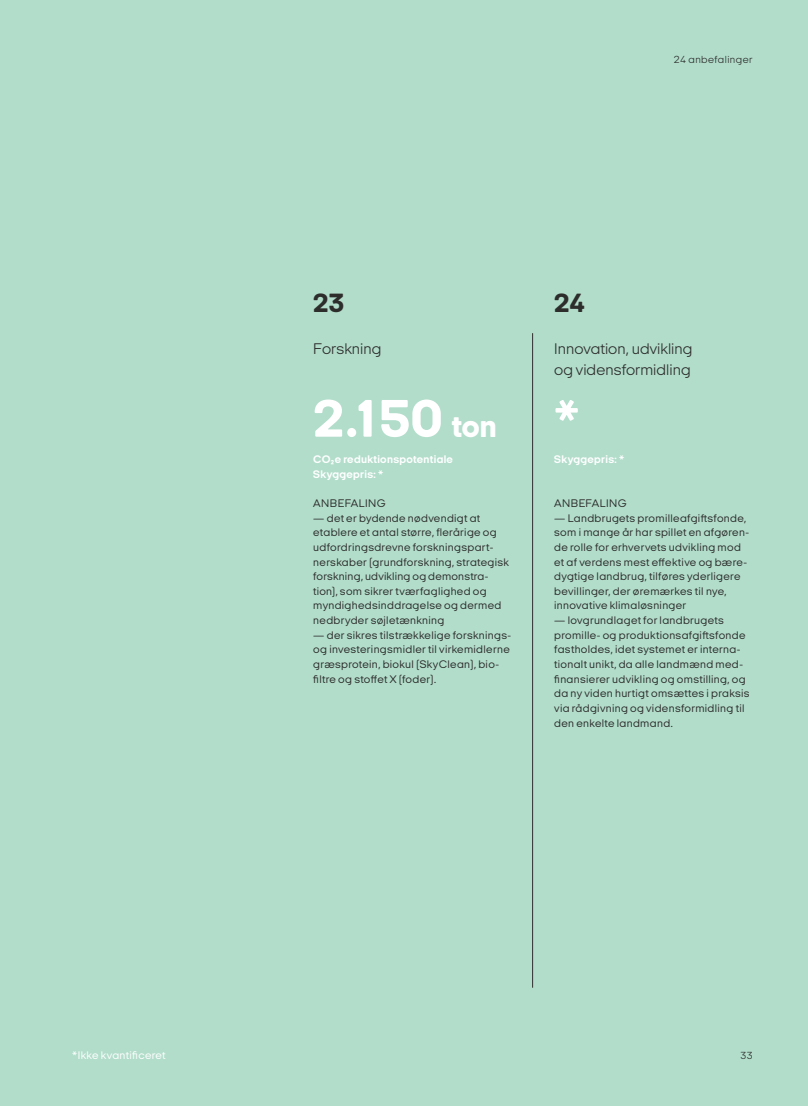
<style>
.page{position:relative;width:808px;height:1106px;background:#b2ddcb}
.page>*{position:absolute;margin:0;border:0;box-sizing:border-box;transform-origin:0 0}
.t1{font:800 54px "Italian Plate No 1 Expanded";color:#fff}
.t2{font:800 27px "Italian Plate No 1 Expanded";color:#2d2d2c}
.t3{font:300 15.75px/21px "Italian Plate No 1 Expanded";color:#2d2d2c}
.t4{font:11.25px/14.7px "Italian Plate No 1 Expanded";letter-spacing:.025em;color:#2d2d2c}
.t5{font:700 11.25px/14.7px "Italian Plate No 1 Expanded";letter-spacing:.03em;color:#fff}
.t6{font:11.25px "Italian Plate No 1 Expanded";letter-spacing:.025em;color:#fff}
.t7{font:300 10.5px "Italian Plate No 1 Expanded";letter-spacing:.04em;color:#2d2d2c}
.s1{font-size:31.5px}
</style>
<div class="page">
<hr style="left:532px;top:333px;width:1px;height:654px;background:#2d2d2c">
<p class="t6" style="left:72px;top:1049px;width:95px">*Ikke kvantificeret</p>
<p class="t7" style="left:674px;top:54px;width:80px">24 anbefalinger</p>
<h2 class="t2" style="left:313px;top:288px;width:33px">23</h2>
<h3 class="t3" style="left:313px;top:338px;width:70px">Forskning</h3>
<h1 class="t1" style="left:313px;top:389px;width:185px">2.150 <span class="s1">ton</span></h1>
<p class="t5" style="left:313px;top:452px;width:141px">CO2e reduktionspotentiale<br>Skyggepris: *</p>
<p class="t4" style="left:313px;top:496px;width:74px">ANBEFALING</p>
<p class="t4" style="left:313px;top:510px;width:197px">— det er bydende nødvendigt at etablere et antal større, flerårige og udfordringsdrevne forskningspart&shy;nerskaber (grundforskning, strategisk forskning, udvikling og demonstra&shy;tion), som sikrer tværfaglighed og myndighedsinddragelse og dermed nedbryder søjletænkning</p>
<p class="t4" style="left:313px;top:627px;width:199px">— der sikres tilstrækkelige forsknings&shy;og investeringsmidler til virkemidlerne græsprotein, biokul (SkyClean), bio&shy;filtre og stoffet X (foder).</p>
<h2 class="t2" style="left:554px;top:288px;width:32px">24</h2>
<h3 class="t3" style="left:554px;top:338px;width:140px">Innovation, udvikling og vidensformidling</h3>
<h1 class="t1" style="left:554px;top:389px;width:26px">*</h1>
<p class="t5" style="left:554px;top:452px;width:71px">Skyggepris: *</p>
<p class="t4" style="left:554px;top:496px;width:74px">ANBEFALING</p>
<p class="t4" style="left:554px;top:510px;width:196px">— Landbrugets promilleafgiftsfonde, som i mange år har spillet en afgøren&shy;de rolle for erhvervets udvikling mod et af verdens mest effektive og bære&shy;dygtige landbrug, tilføres yderligere bevillinger, der øremærkes til nye, innovative klimaløsninger</p>
<p class="t4" style="left:554px;top:613px;width:197px">— lovgrundlaget for landbrugets promille- og produktionsafgiftsfonde fastholdes, idet systemet er interna&shy;tionalt unikt, da alle landmænd med&shy;finansierer udvikling og omstilling, og da ny viden hurtigt omsættes i praksis via rådgivning og vidensformidling til den enkelte landmand.</p>
<p class="t7" style="left:741px;top:1049px;width:14px">33</p>
</div>
